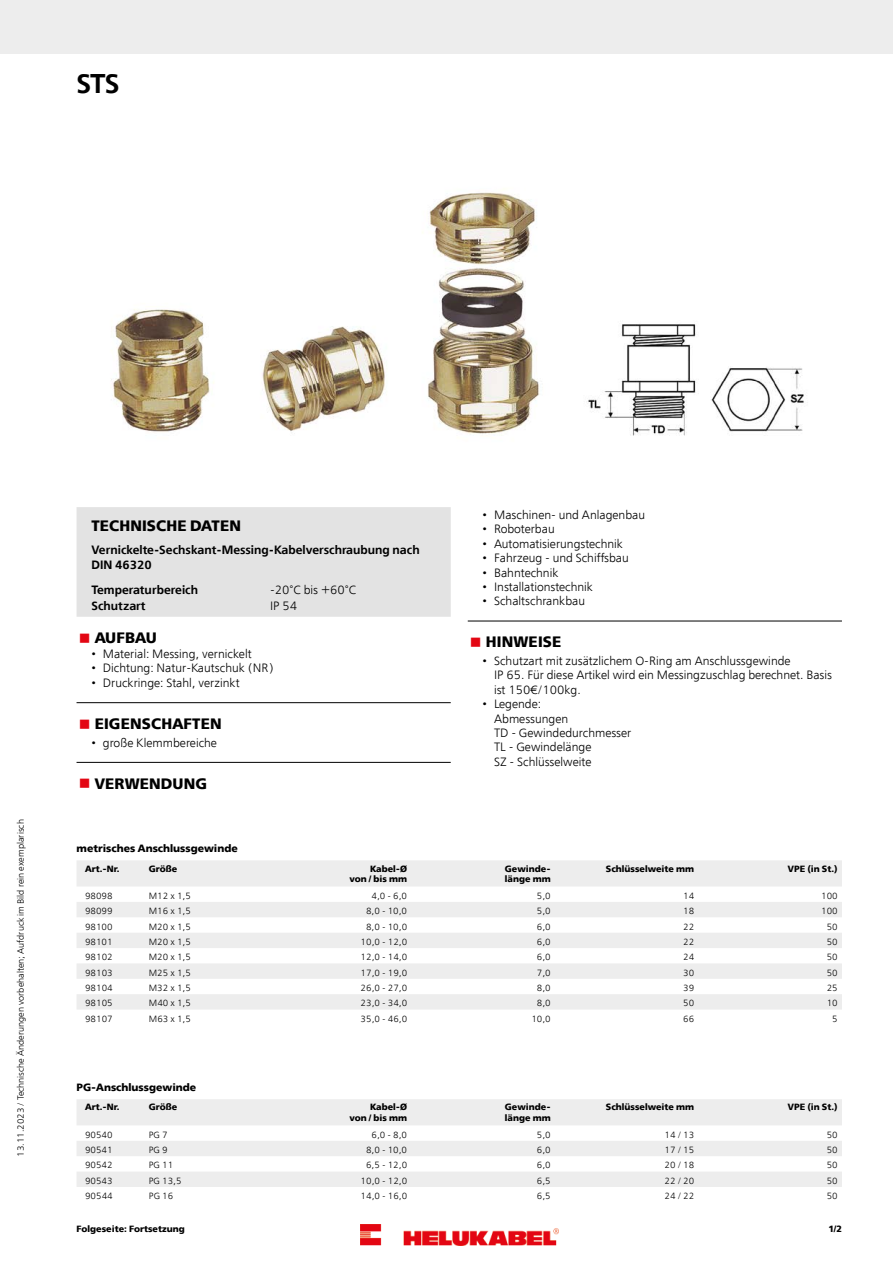
<style>
.page{position:relative;width:893px;height:1263px;background:#fff}
.page>*{position:absolute;margin:0;border:0;box-sizing:border-box;transform-origin:0 0}
.t1{font:600 27px "Free Set";color:#000}
.t2{font:700 15px "Free Set";letter-spacing:.01em;color:#000}
.t3{font:300 12px/14.4px "Free Set";color:#000}
.t4{font:600 12px/14.4px "Free Set";color:#000}
.t5{font:700 10.5px "Free Set";color:#000}
.t6{font:300 9px "Free Set";color:#000}
.t7{font:700 9px/10.8px "Free Set";color:#000;text-align:right}
.s1{color:#e30613}
</style>
<div class="page">
<div style="left:77px;top:507px;width:374px;height:110px;background:#e3e3e3"></div>
<hr style="left:77px;top:702px;width:374px;height:1px;background:#000">
<hr style="left:77px;top:762px;width:374px;height:1px;background:#000">
<hr style="left:468px;top:621px;width:374px;height:1px;background:#000">
<svg style="left:77px;top:860px;width:765px;height:149px;fill:#ededed"></svg>
<svg style="left:77px;top:1099px;width:765px;height:88px;fill:#ededed"></svg>
<div style="left:0;top:0;width:893px;height:53px;background:#ededed"></div>
<img style="left:111px;top:192px;width:693px;height:244px">
<img style="left:360px;top:1225px;width:198px;height:21px">
<h1 class="t1" style="left:77px;top:66px;width:45px">STS</h1>
<p class="t6" style="left:15px;top:1157px;width:339px;rotate:-90deg">13.11.2023 / Technische Änderungen vorbehalten; Aufdruck im Bild rein exemplarisch</p>
<h2 class="t2" style="left:91px;top:516px;width:151px">TECHNISCHE DATEN</h2>
<h3 class="t4" style="left:91px;top:543px;width:330px">Vernickelte-Sechskant-Messing-Kabelverschraubung nach<br>DIN 46320</h3>
<h3 class="t4" style="left:91px;top:582px;width:108px">Temperaturbereich</h3>
<h3 class="t3" style="left:270px;top:582px;width:88px">-20°C bis +60°C</h3>
<h3 class="t4" style="left:91px;top:598px;width:56px">Schutzart</h3>
<h3 class="t3" style="left:270px;top:598px;width:29px">IP 54</h3>
<h2 class="t2" style="left:79px;top:628px;width:80px"><span class="s1">■</span> AUFBAU</h2>
<h3 class="t3" style="left:91px;top:646px;width:162px">• Material: Messing, vernickelt</h3>
<h3 class="t3" style="left:91px;top:661px;width:184px">• Dichtung: Natur-Kautschuk (NR)</h3>
<h3 class="t3" style="left:91px;top:675px;width:150px">• Druckringe: Stahl, verzinkt</h3>
<h2 class="t2" style="left:79px;top:714px;width:144px"><span class="s1">■</span> EIGENSCHAFTEN</h2>
<h3 class="t3" style="left:91px;top:735px;width:127px">• große Klemmbereiche</h3>
<h2 class="t2" style="left:79px;top:774px;width:130px"><span class="s1">■</span> VERWENDUNG</h2>
<h3 class="t3" style="left:483px;top:507px;width:164px">• Maschinen- und Anlagenbau</h3>
<h3 class="t3" style="left:483px;top:522px;width:74px">• Roboterbau</h3>
<h3 class="t3" style="left:483px;top:536px;width:142px">• Automatisierungstechnik</h3>
<h3 class="t3" style="left:483px;top:551px;width:148px">• Fahrzeug - und Schiffsbau</h3>
<h3 class="t3" style="left:483px;top:565px;width:77px">• Bahntechnik</h3>
<h3 class="t3" style="left:483px;top:579px;width:112px">• Installationstechnik</h3>
<h3 class="t3" style="left:483px;top:594px;width:104px">• Schaltschrankbau</h3>
<h2 class="t2" style="left:470px;top:632px;width:93px"><span class="s1">■</span> HINWEISE</h2>
<h3 class="t3" style="left:494px;top:653px;width:340px;text-indent:-11px">• Schutzart mit zusätzlichem O-Ring am Anschlussgewinde<br>IP 65. Für diese Artikel wird ein Messingzuschlag berechnet. Basis ist 150€/100kg.</h3>
<h3 class="t3" style="left:494px;top:697px;width:139px;text-indent:-11px">• Legende:<br>Abmessungen<br>TD - Gewindedurchmesser<br>TL - Gewindelänge<br>SZ - Schlüsselweite</h3>
<p class="t5" style="left:77px;top:841px;width:163px">metrisches Anschlussgewinde</p>
<p class="t7" style="left:85px;top:863px;width:36px">Art.-Nr.</p>
<p class="t7" style="left:149px;top:863px;width:30px">Größe</p>
<p class="t7" style="left:349px;top:863px;width:59px">Kabel-Ø<br>von / bis mm</p>
<p class="t7" style="left:505px;top:863px;width:47px;text-align:left">Gewinde&shy;länge mm</p>
<p class="t7" style="left:606px;top:863px;width:90px">Schlüsselweite mm</p>
<p class="t7" style="left:788px;top:863px;width:51px">VPE (in St.)</p>
<p class="t6" style="left:85px;top:890px;width:29px">98098</p>
<p class="t6" style="left:149px;top:890px;width:44px">M12 x 1,5</p>
<p class="t6" style="left:372px;top:890px;width:37px">4,0 - 6,0</p>
<p class="t6" style="left:537px;top:890px;width:15px">5,0</p>
<p class="t6" style="left:683px;top:890px;width:13px">14</p>
<p class="t6" style="left:821px;top:890px;width:18px">100</p>
<p class="t6" style="left:85px;top:905px;width:29px">98099</p>
<p class="t6" style="left:149px;top:905px;width:44px">M16 x 1,5</p>
<p class="t6" style="left:366px;top:905px;width:43px">8,0 - 10,0</p>
<p class="t6" style="left:537px;top:905px;width:15px">5,0</p>
<p class="t6" style="left:683px;top:905px;width:13px">18</p>
<p class="t6" style="left:821px;top:905px;width:18px">100</p>
<p class="t6" style="left:85px;top:921px;width:29px">98100</p>
<p class="t6" style="left:149px;top:921px;width:44px">M20 x 1,5</p>
<p class="t6" style="left:366px;top:921px;width:43px">8,0 - 10,0</p>
<p class="t6" style="left:537px;top:921px;width:15px">6,0</p>
<p class="t6" style="left:683px;top:921px;width:13px">22</p>
<p class="t6" style="left:827px;top:921px;width:13px">50</p>
<p class="t6" style="left:85px;top:936px;width:29px">98101</p>
<p class="t6" style="left:149px;top:936px;width:44px">M20 x 1,5</p>
<p class="t6" style="left:361px;top:936px;width:48px">10,0 - 12,0</p>
<p class="t6" style="left:537px;top:936px;width:15px">6,0</p>
<p class="t6" style="left:683px;top:936px;width:13px">22</p>
<p class="t6" style="left:827px;top:936px;width:13px">50</p>
<p class="t6" style="left:85px;top:952px;width:29px">98102</p>
<p class="t6" style="left:149px;top:952px;width:44px">M20 x 1,5</p>
<p class="t6" style="left:361px;top:952px;width:48px">12,0 - 14,0</p>
<p class="t6" style="left:537px;top:952px;width:15px">6,0</p>
<p class="t6" style="left:683px;top:952px;width:13px">24</p>
<p class="t6" style="left:827px;top:952px;width:13px">50</p>
<p class="t6" style="left:85px;top:967px;width:29px">98103</p>
<p class="t6" style="left:149px;top:967px;width:44px">M25 x 1,5</p>
<p class="t6" style="left:361px;top:967px;width:48px">17,0 - 19,0</p>
<p class="t6" style="left:537px;top:967px;width:15px">7,0</p>
<p class="t6" style="left:683px;top:967px;width:13px">30</p>
<p class="t6" style="left:827px;top:967px;width:13px">50</p>
<p class="t6" style="left:85px;top:982px;width:29px">98104</p>
<p class="t6" style="left:149px;top:982px;width:44px">M32 x 1,5</p>
<p class="t6" style="left:361px;top:982px;width:48px">26,0 - 27,0</p>
<p class="t6" style="left:537px;top:982px;width:15px">8,0</p>
<p class="t6" style="left:683px;top:982px;width:13px">39</p>
<p class="t6" style="left:827px;top:982px;width:13px">25</p>
<p class="t6" style="left:85px;top:998px;width:29px">98105</p>
<p class="t6" style="left:149px;top:998px;width:44px">M40 x 1,5</p>
<p class="t6" style="left:361px;top:998px;width:48px">23,0 - 34,0</p>
<p class="t6" style="left:537px;top:998px;width:15px">8,0</p>
<p class="t6" style="left:683px;top:998px;width:13px">50</p>
<p class="t6" style="left:827px;top:998px;width:13px">10</p>
<p class="t6" style="left:85px;top:1013px;width:29px">98107</p>
<p class="t6" style="left:149px;top:1013px;width:44px">M63 x 1,5</p>
<p class="t6" style="left:361px;top:1013px;width:48px">35,0 - 46,0</p>
<p class="t6" style="left:531px;top:1013px;width:21px">10,0</p>
<p class="t6" style="left:683px;top:1013px;width:13px">66</p>
<p class="t6" style="left:832px;top:1013px;width:7px">5</p>
<p class="t5" style="left:77px;top:1080px;width:121px">PG-Anschlussgewinde</p>
<p class="t7" style="left:85px;top:1102px;width:36px">Art.-Nr.</p>
<p class="t7" style="left:149px;top:1102px;width:30px">Größe</p>
<p class="t7" style="left:349px;top:1102px;width:59px">Kabel-Ø<br>von / bis mm</p>
<p class="t7" style="left:505px;top:1102px;width:47px;text-align:left">Gewinde&shy;länge mm</p>
<p class="t7" style="left:606px;top:1102px;width:90px">Schlüsselweite mm</p>
<p class="t7" style="left:788px;top:1102px;width:51px">VPE (in St.)</p>
<p class="t6" style="left:85px;top:1129px;width:29px">90540</p>
<p class="t6" style="left:149px;top:1129px;width:20px">PG 7</p>
<p class="t6" style="left:372px;top:1129px;width:37px">6,0 - 8,0</p>
<p class="t6" style="left:537px;top:1129px;width:15px">5,0</p>
<p class="t6" style="left:664px;top:1129px;width:31px">14 / 13</p>
<p class="t6" style="left:827px;top:1129px;width:13px">50</p>
<p class="t6" style="left:85px;top:1144px;width:29px">90541</p>
<p class="t6" style="left:149px;top:1144px;width:20px">PG 9</p>
<p class="t6" style="left:366px;top:1144px;width:43px">8,0 - 10,0</p>
<p class="t6" style="left:537px;top:1144px;width:15px">6,0</p>
<p class="t6" style="left:664px;top:1144px;width:31px">17 / 15</p>
<p class="t6" style="left:827px;top:1144px;width:13px">50</p>
<p class="t6" style="left:85px;top:1160px;width:29px">90542</p>
<p class="t6" style="left:149px;top:1160px;width:26px">PG 11</p>
<p class="t6" style="left:366px;top:1160px;width:43px">6,5 - 12,0</p>
<p class="t6" style="left:537px;top:1160px;width:15px">6,0</p>
<p class="t6" style="left:664px;top:1160px;width:31px">20 / 18</p>
<p class="t6" style="left:827px;top:1160px;width:13px">50</p>
<p class="t6" style="left:85px;top:1175px;width:29px">90543</p>
<p class="t6" style="left:149px;top:1175px;width:34px">PG 13,5</p>
<p class="t6" style="left:361px;top:1175px;width:48px">10,0 - 12,0</p>
<p class="t6" style="left:537px;top:1175px;width:15px">6,5</p>
<p class="t6" style="left:664px;top:1175px;width:31px">22 / 20</p>
<p class="t6" style="left:827px;top:1175px;width:13px">50</p>
<p class="t6" style="left:85px;top:1190px;width:29px">90544</p>
<p class="t6" style="left:149px;top:1190px;width:26px">PG 16</p>
<p class="t6" style="left:361px;top:1190px;width:48px">14,0 - 16,0</p>
<p class="t6" style="left:537px;top:1190px;width:15px">6,5</p>
<p class="t6" style="left:664px;top:1190px;width:31px">24 / 22</p>
<p class="t6" style="left:827px;top:1190px;width:13px">50</p>
<p class="t7" style="left:77px;top:1223px;width:110px">Folgeseite: Fortsetzung</p>
<p class="t7" style="left:828px;top:1223px;width:15px">1/2</p>
</div>
